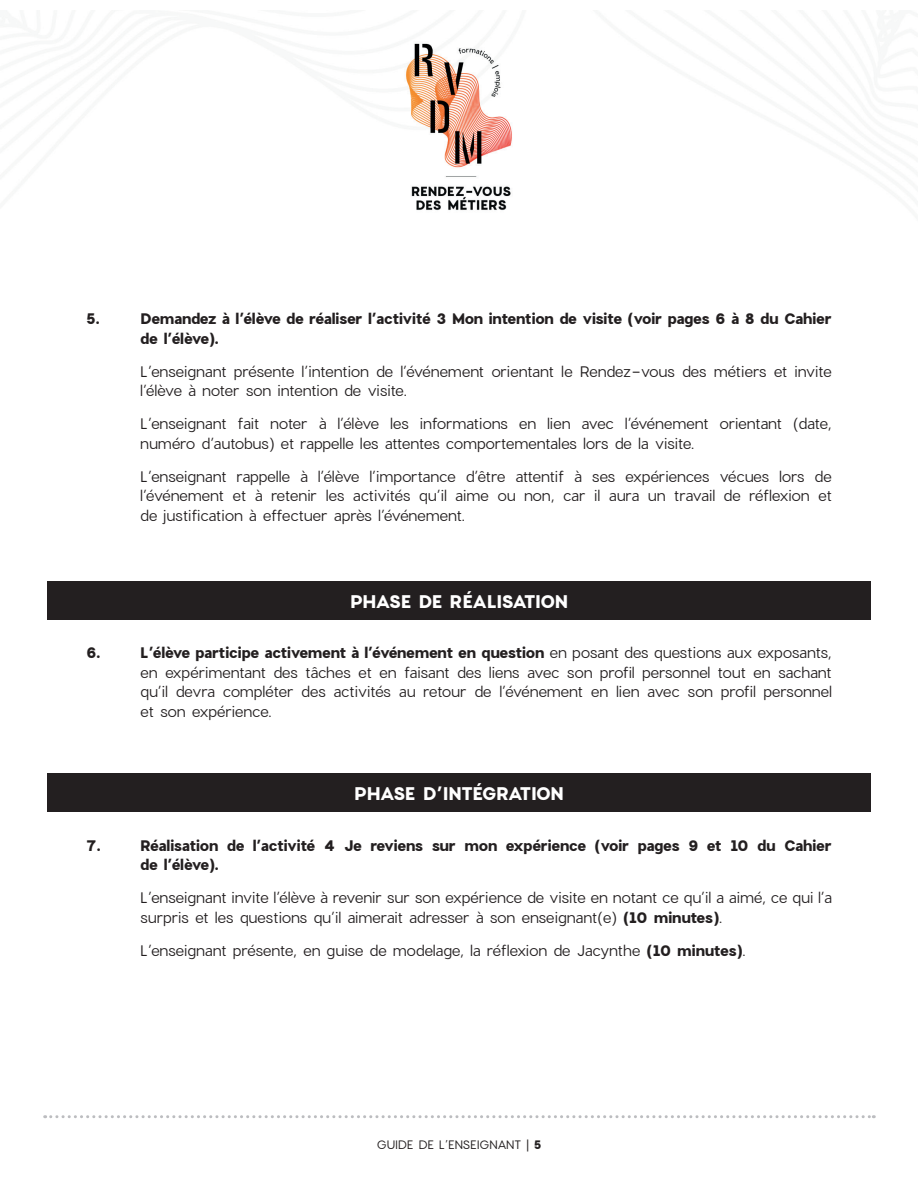
<style>
.page{position:relative;width:918px;height:1188px;background:#fff}
.page>*{position:absolute;margin:0;border:0;box-sizing:border-box;transform-origin:0 0}
.t1{font:700 18px "Charlevoix Pro";letter-spacing:-.05em;color:#fff}
.t2{font:15px/19.5px "Charlevoix Pro";letter-spacing:-.01em;color:#231f20}
.t3{font:700 15px/19.5px "Charlevoix Pro";letter-spacing:-.01em;color:#231f20}
.t4{font:12px "Charlevoix Pro";letter-spacing:-.02em;color:#231f20}
.s1{font-weight:700}
</style>
<div class="page">
<img style="left:406px;top:43px;width:106px;height:168px">
<svg style="left:45px;top:1115px;width:829px;height:3px"></svg>
<div style="left:47px;top:581px;width:824px;height:39px;background:#231f20"></div>
<div style="left:47px;top:773px;width:824px;height:39px;background:#231f20"></div>
<p class="t3" style="left:86px;top:309px;width:16px">5.</p>
<p class="t3" style="left:140px;top:309px;width:693px">Demandez à l’élève de réaliser l’activité 3 Mon intention de visite (voir pages 6 à 8 du Cahier de l’élève).</p>
<p class="t2" style="left:140px;top:362px;width:693px">L’enseignant présente l’intention de l’événement orientant le Rendez-vous des métiers et invite l’élève à noter son intention de visite.</p>
<p class="t2" style="left:140px;top:414px;width:693px">L’enseignant fait noter à l’élève les informations en lien avec l’événement orientant (date, numéro d’autobus) et rappelle les attentes comportementales lors de la visite.</p>
<p class="t2" style="left:140px;top:467px;width:693px;text-align:justify">L’enseignant rappelle à l’élève l’importance d’être attentif à ses expériences vécues lors de l’événement et à retenir les activités qu’il aime ou non, car il aura un travail de réflexion et de justification à effectuer après l’événement.</p>
<p class="t1" style="left:350px;top:589px;width:219px">PHASE DE RÉALISATION</p>
<p class="t3" style="left:86px;top:643px;width:17px">6.</p>
<p class="t2" style="left:140px;top:643px;width:693px;text-align:justify"><span class="s1">L’élève participe activement à l’événement en question</span> en posant des questions aux exposants, en expérimentant des tâches et en faisant des liens avec son profil personnel tout en sachant qu’il devra compléter des activités au retour de l’événement en lien avec son profil personnel et son expérience.</p>
<p class="t1" style="left:354px;top:781px;width:211px">PHASE D’INTÉGRATION</p>
<p class="t3" style="left:86px;top:836px;width:17px">7.</p>
<p class="t3" style="left:140px;top:836px;width:693px">Réalisation de l’activité 4 Je reviens sur mon expérience (voir pages 9 et 10 du Cahier de l’élève).</p>
<p class="t2" style="left:140px;top:888px;width:693px">L’enseignant invite l’élève à revenir sur son expérience de visite en notant ce qu’il a aimé, ce qui l’a surpris et les questions qu’il aimerait adresser à son enseignant(e) <span class="s1">(10 minutes)</span>.</p>
<p class="t2" style="left:140px;top:941px;width:608px">L’enseignant présente, en guise de modelage, la réflexion de Jacynthe <span class="s1">(10 minutes)</span>.</p>
<p class="t4" style="left:377px;top:1138px;width:166px">GUIDE DE L’ENSEIGNANT | <span class="s1">5</span></p>
</div>
